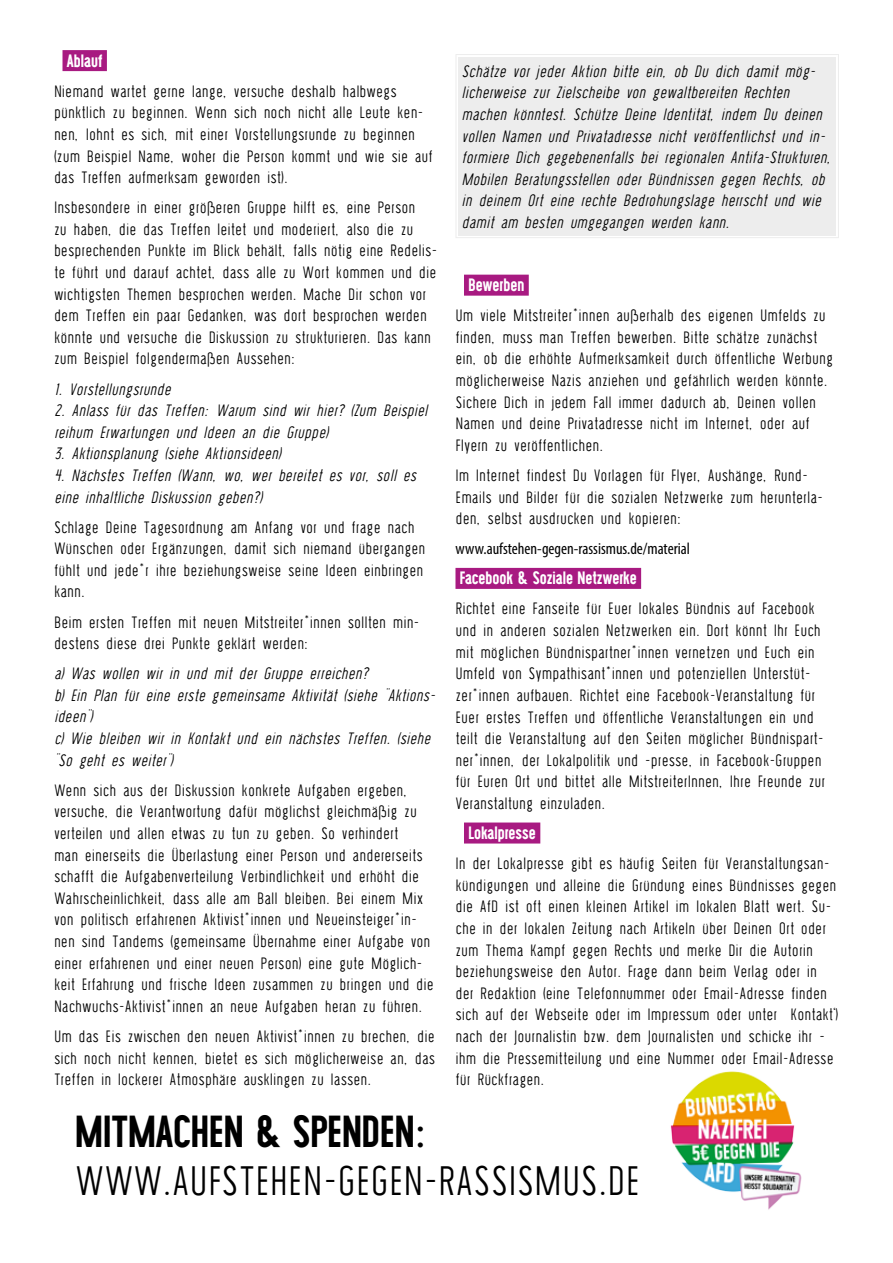
<style>
.page{position:relative;width:893px;height:1263px;background:#fff}
.page>*{position:absolute;margin:0;border:0;box-sizing:border-box;transform-origin:0 0}
.t1{font:45px "Wask New";color:#000}
.t2{font:700 45px "Wask New";color:#000}
.t3{font:18px/21.6px "Wask New";color:#000}
.t4{font:italic 18px/21.6px "Wask New";color:#000}
.t5{font:700 18px "Wask New";color:#fff}
.t6{font:condensed 16.5px "Myriad Pro";color:#000}
</style>
<div class="page">
<div style="left:456px;top:54px;width:383px;height:184px;background:#ededed"></div>
<div style="left:458px;top:57px;width:378px;height:178px;border:3px solid #ededed"></div>
<div style="left:63px;top:50px;width:44px;height:21px;background:#a81a81"></div>
<div style="left:464px;top:275px;width:65px;height:21px;background:#a81a81"></div>
<div style="left:455px;top:568px;width:186px;height:21px;background:#a81a81"></div>
<div style="left:464px;top:822px;width:76px;height:21px;background:#a81a81"></div>
<img style="left:670px;top:1071px;width:132px;height:139px">
<p class="t5" style="left:67px;top:49px;width:37px">Ablauf</p>
<p class="t3" style="left:54px;top:80px;width:380px">Niemand wartet gerne lange, versuche deshalb halbwegs pünktlich zu beginnen. Wenn sich noch nicht alle Leute ken&shy;nen, lohnt es sich, mit einer Vorstellungsrunde zu beginnen (zum Beispiel Name, woher die Person kommt und wie sie auf das Treffen aufmerksam geworden ist).</p>
<p class="t3" style="left:54px;top:196px;width:385px">Insbesondere in einer größeren Gruppe hilft es, eine Person<br>zu haben, die das Treffen leitet und moderiert, also die zu besprechenden Punkte im Blick behält, falls nötig eine Redelis&shy;te führt und darauf achtet, dass alle zu Wort kommen und die wichtigsten Themen besprochen werden. Mache Dir schon vor dem Treffen ein paar Gedanken, was dort besprochen werden könnte und versuche die Diskussion zu strukturieren. Das kann zum Beispiel folgendermaßen Aussehen:</p>
<p class="t4" style="left:54px;top:377px;width:118px">1. Vorstellungsrunde</p>
<p class="t4" style="left:54px;top:399px;width:375px">2. Anlass für das Treffen: Warum sind wir hier? (Zum Beispiel reihum Erwartungen und Ideen an die Gruppe)</p>
<p class="t4" style="left:54px;top:442px;width:228px">3. Aktionsplanung (siehe Aktionsideen)</p>
<p class="t4" style="left:54px;top:464px;width:364px">4. Nächstes Treffen (Wann, wo, wer bereitet es vor, soll es eine inhaltliche Diskussion geben?)</p>
<p class="t3" style="left:54px;top:515px;width:373px">Schlage Deine Tagesordnung am Anfang vor und frage nach Wünschen oder Ergänzungen, damit sich niemand übergangen fühlt und jede*r ihre beziehungsweise seine Ideen einbringen kann.</p>
<p class="t3" style="left:54px;top:610px;width:367px">Beim ersten Treffen mit neuen Mitstreiter*innen sollten min&shy;destens diese drei Punkte geklärt werden:</p>
<p class="t4" style="left:54px;top:662px;width:383px">a) Was wollen wir in und mit der Gruppe erreichen?<br>b) Ein Plan für eine erste gemeinsame Aktivität (siehe "Aktions&shy;ideen“)<br>c) Wie bleiben wir in Kontakt und ein nächstes Treffen. (siehe "So geht es weiter“)</p>
<p class="t3" style="left:54px;top:779px;width:381px">Wenn sich aus der Diskussion konkrete Aufgaben ergeben, versuche, die Verantwortung dafür möglichst gleichmäßig zu verteilen und allen etwas zu tun zu geben. So verhindert<br>man einerseits die Überlastung einer Person und andererseits schafft die Aufgabenverteilung Verbindlichkeit und erhöht die Wahrscheinlichkeit, dass alle am Ball bleiben. Bei einem Mix von politisch erfahrenen Aktivist*innen und Neueinsteiger*in&shy;nen sind Tandems (gemeinsame Übernahme einer Aufgabe von einer erfahrenen und einer neuen Person) eine gute Möglich&shy;keit Erfahrung und frische Ideen zusammen zu bringen und die Nachwuchs-Aktivist*innen an neue Aufgaben heran zu führen.</p>
<p class="t3" style="left:54px;top:1025px;width:383px;text-align:justify">Um das Eis zwischen den neuen Aktivist*innen zu brechen, die sich noch nicht kennen, bietet es sich möglicherweise an, das Treffen in lockerer Atmosphäre ausklingen zu lassen.</p>
<h1 class="t2" style="left:75px;top:1103px;width:353px">MITMACHEN &amp; SPENDEN:</h1>
<p class="t4" style="left:461px;top:60px;width:371px">Schätze vor jeder Aktion bitte ein, ob Du dich damit mög&shy;licherweise zur Zielscheibe von gewaltbereiten Rechten machen könntest. Schütze Deine Identität, indem Du deinen vollen Namen und Privatadresse nicht veröffentlichst und in&shy;formiere Dich gegebenenfalls bei regionalen Antifa-Strukturen, Mobilen Beratungsstellen oder Bündnissen gegen Rechts, ob in deinem Ort eine rechte Bedrohungslage herrscht und wie damit am besten umgegangen werden kann.</p>
<p class="t5" style="left:468px;top:274px;width:57px">Bewerben</p>
<p class="t3" style="left:455px;top:304px;width:379px">Um viele Mitstreiter*innen außerhalb des eigenen Umfelds zu finden, muss man Treffen bewerben. Bitte schätze zunächst ein, ob die erhöhte Aufmerksamkeit durch öffentliche Werbung möglicherweise Nazis anziehen und gefährlich werden könnte.<br>Sichere Dich in jedem Fall immer dadurch ab, Deinen vollen Namen und deine Privatadresse nicht im Internet, oder auf Flyern zu veröffentlichen.</p>
<p class="t3" style="left:455px;top:464px;width:369px">Im Internet findest Du Vorlagen für Flyer, Aushänge, Rund-<br>Emails und Bilder für die sozialen Netzwerke zum herunterla&shy;den, selbst ausdrucken und kopieren:</p>
<p class="t6" style="left:455px;top:539px;width:236px">www.aufstehen-gegen-rassismus.de/material</p>
<p class="t5" style="left:460px;top:567px;width:178px">Facebook &amp; Soziale Netzwerke</p>
<p class="t3" style="left:455px;top:597px;width:371px">Richtet eine Fanseite für Euer lokales Bündnis auf Facebook und in anderen sozialen Netzwerken ein. Dort könnt Ihr Euch mit möglichen Bündnispartner*innen vernetzen und Euch ein Umfeld von Sympathisant*innen und potenziellen Unterstüt&shy;zer*innen aufbauen. Richtet eine Facebook-Veranstaltung für Euer erstes Treffen und öffentliche Veranstaltungen ein und teilt die Veranstaltung auf den Seiten möglicher Bündnispart&shy;ner*innen, der Lokalpolitik und -presse, in Facebook-Gruppen für Euren Ort und bittet alle MitstreiterInnen, Ihre Freunde zur Veranstaltung einzuladen.</p>
<p class="t5" style="left:468px;top:822px;width:69px">Lokalpresse</p>
<p class="t3" style="left:455px;top:852px;width:384px">In der Lokalpresse gibt es häufig Seiten für Veranstaltungsan&shy;kündigungen und alleine die Gründung eines Bündnisses gegen die AfD ist oft einen kleinen Artikel im lokalen Blatt wert. Su&shy;che in der lokalen Zeitung nach Artikeln über Deinen Ort oder zum Thema Kampf gegen Rechts und merke Dir die Autorin beziehungsweise den Autor. Frage dann beim Verlag oder in der Redaktion (eine Telefonnummer oder Email-Adresse finden sich auf der Webseite oder im Impressum oder unter Kontakt‘) nach der Journalistin bzw. dem Journalisten und schicke ihr - ihm die Pressemitteilung und eine Nummer oder Email-Adresse für Rückfragen.</p>
<h1 class="t1" style="left:75px;top:1156px;width:567px">WWW.AUFSTEHEN-GEGEN-RASSISMUS.DE</h1>
</div>
